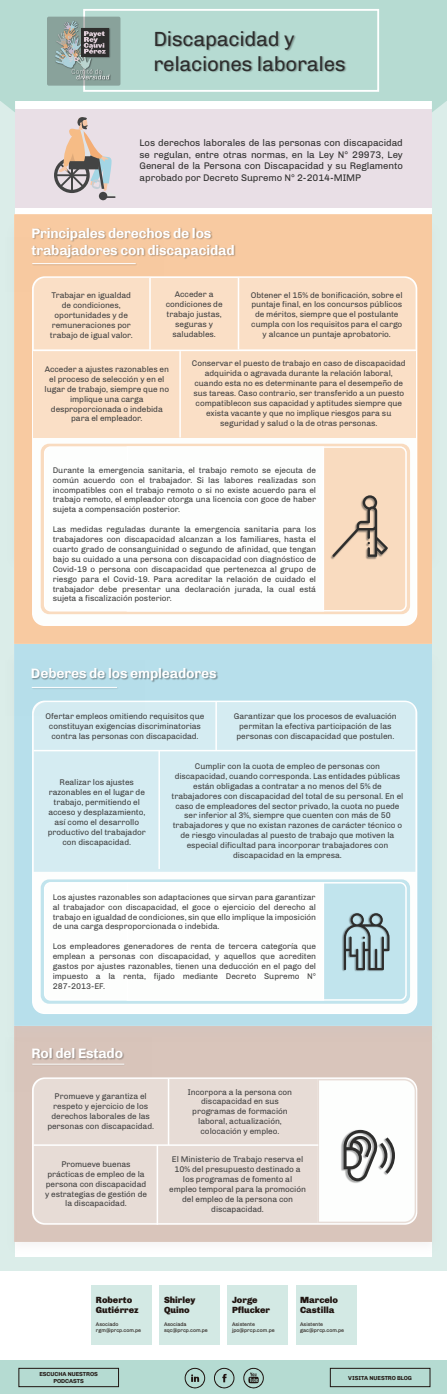
<style>
.page{position:relative;width:447px;height:1394px;background:#fff}
.page>*{position:absolute;margin:0;border:0;box-sizing:border-box;transform-origin:0 0}
.t1{font:20.55px/24.6px "Chivo";letter-spacing:-.015em;color:#2e2e2d}
.t2{font:700 13.95px/16.8px "Chivo";letter-spacing:-.015em;color:#fff}
.t3{font:9.6px/11.6px "Chivo";letter-spacing:-.005em;color:#2e2e2d;text-align:justify}
.t4{font:900 9px/10.8px "Chivo";color:#1f1410}
.t5{font:8.25px/9.9px "Chivo";letter-spacing:-.01em;color:#3f3f3f;text-align:center}
.t6{font:700 5.93px/7.1px "Chivo";letter-spacing:-.01em;color:#201612;text-align:center}
.t7{font:5.25px/6.3px "Chivo";color:#1f1410}
</style>
<div class="page">
<img style="left:0;top:1060px;width:446px;height:211px">
<img style="left:15px;top:588px;width:416px;height:654px">
<img style="left:6px;top:1060px;width:146px;height:32px">
<hr style="left:32px;top:1064px;width:92px;height:1px;background:#fff">
<div style="left:32px;top:1077px;width:385px;height:148px;border:2px solid #fff;border-radius:12px"></div>
<div style="left:34px;top:1079px;width:283px;height:144px;background:#e7dcd6"></div>
<hr style="left:33px;top:1144px;width:285px;height:2px;background:#fff">
<hr style="left:168px;top:1079px;width:1px;height:66px;background:#fff">
<hr style="left:156px;top:1145px;width:2px;height:80px;background:#fff">
<div style="left:0;top:0;width:446px;height:101px;background:#b6dbd2"></div>
<div style="left:227px;top:1285px;width:61px;height:59px;background:#d3e9e4"></div>
<div style="left:91px;top:1285px;width:61px;height:59px;background:#d3e9e4"></div>
<div style="left:159px;top:1285px;width:61px;height:59px;background:#d3e9e4"></div>
<div style="left:295px;top:1285px;width:61px;height:59px;background:#d3e9e4"></div>
<div style="left:15px;top:109px;width:416px;height:99px;background:#e9dfe6"></div>
<img style="left:155px;top:31px;width:192px;height:41px">
<svg style="left:0;top:101px;width:15px;height:11px"></svg>
<svg style="left:431px;top:101px;width:15px;height:11px"></svg>
<div style="left:83px;top:9px;width:296px;height:83px;border:2px solid #fff"></div>
<div style="left:99px;top:192px;width:8px;height:8px;background:#434444;border-radius:50%"></div>
<svg style="left:54px;top:117px;width:62px;height:81px"></svg>
<img style="left:0;top:588px;width:15px;height:45px">
<img style="left:0;top:633px;width:446px;height:427px">
<div style="left:33px;top:701px;width:383px;height:312px;background:#fdfefd;border-radius:12px"></div>
<div style="left:32px;top:701px;width:385px;height:313px;border:2px solid #fff;border-radius:12px"></div>
<div style="left:34px;top:702px;width:381px;height:170px;background:#d5ecf2"></div>
<hr style="left:33px;top:750px;width:382px;height:1px;background:#fff">
<img style="left:5px;top:640px;width:271px;height:70px">
<img style="left:5px;top:661px;width:140px;height:54px">
<hr style="left:32px;top:687px;width:85px;height:1px;background:#fff">
<img style="left:0;top:203px;width:446px;height:385px">
<img style="left:5px;top:200px;width:271px;height:102px">
<img style="left:6px;top:237px;width:157px;height:54px">
<hr style="left:32px;top:263px;width:104px;height:1px;background:#fff">
<div style="left:33px;top:277px;width:383px;height:348px;background:#fdfefd;border-radius:12px"></div>
<div style="left:32px;top:276px;width:385px;height:350px;border:2px solid #fff;border-radius:12px"></div>
<div style="left:33px;top:278px;width:116px;height:72px;background:#fadfc6"></div>
<div style="left:239px;top:278px;width:176px;height:72px;background:#fadfc6"></div>
<div style="left:150px;top:278px;width:88px;height:72px;background:#fadfc6"></div>
<div style="left:34px;top:351px;width:136px;height:87px;background:#fadfc6"></div>
<hr style="left:149px;top:278px;width:2px;height:72px;background:#fff">
<div style="left:170px;top:351px;width:245px;height:87px;background:#fadfc6"></div>
<hr style="left:33px;top:350px;width:382px;height:1px;background:#fff">
<hr style="left:237px;top:278px;width:2px;height:72px;background:#fff">
<hr style="left:179px;top:351px;width:2px;height:87px;background:#fff">
<div style="left:41px;top:444px;width:369px;height:170px;background:#f9dbbf;border-radius:8px"></div>
<div style="left:44px;top:446px;width:82px;height:166px;background:#fdfefd"></div>
<svg style="left:126px;top:446px;width:281px;height:166px;background:#fcfaf6"></svg>
<img style="left:304px;top:469px;width:103px;height:116px">
<svg style="left:332px;top:495px;width:55px;height:62px"></svg>
<div style="left:41px;top:879px;width:369px;height:125px;background:#c1e4ed;border-radius:8px"></div>
<div style="left:43px;top:881px;width:83px;height:120px;background:#fdfefd"></div>
<div style="left:126px;top:882px;width:281px;height:119px;background:#fdfefd"></div>
<hr style="left:215px;top:701px;width:2px;height:50px;background:#fff">
<hr style="left:158px;top:751px;width:2px;height:118px;background:#fff">
<img style="left:315px;top:887px;width:100px;height:111px">
<svg style="left:343px;top:913px;width:46px;height:57px"></svg>
<img style="left:314px;top:1104px;width:106px;height:105px">
<svg style="left:317px;top:1079px;width:99px;height:144px"></svg>
<div style="left:0;top:1360px;width:446px;height:34px;background:#b5dbd2"></div>
<svg style="left:184px;top:1368px;width:21px;height:21px"></svg>
<svg style="left:214px;top:1368px;width:20px;height:21px"></svg>
<svg style="left:243px;top:1368px;width:21px;height:21px"></svg>
<div style="left:330px;top:1368px;width:100px;height:19px;border:1px solid #201612"></div>
<div style="left:18px;top:1368px;width:101px;height:19px;border:1px solid #201612"></div>
<img style="left:47px;top:9px;width:90px;height:83px">
<svg style="left:55px;top:21px;width:54px;height:58px;background:#86928e"></svg>
<h1 class="t1" style="left:153px;top:27px;width:194px">Discapacidad y relaciones laborales</h1>
<p class="t3" style="left:139px;top:137px;width:265px">Los derechos laborales de las personas con discapacidad se regulan, entre otras normas, en la Ley N° 29973, Ley General de la Persona con Discapacidad y su Reglamento aprobado por Decreto Supremo N° 2-2014-MIMP</p>
<h2 class="t2" style="left:31px;top:225px;width:205px">Principales derechos de los trabajadores con discapacidad</h2>
<p class="t5" style="left:50px;top:291px;width:84px">Trabajar en igualdad de condiciones, oportunidades y de remuneraciones por trabajo de igual valor.</p>
<p class="t5" style="left:166px;top:290px;width:58px">Acceder a condiciones de trabajo justas, seguras y saludables.</p>
<p class="t5" style="left:45px;top:364px;width:126px">Acceder a ajustes razonables en el proceso de selección y en el lugar de trabajo, siempre que no implique una carga desproporcionada o indebida para el empleador.</p>
<p class="t5" style="left:251px;top:290px;width:153px">Obtener el 15% de bonificación, sobre el puntaje final, en los concursos públicos de méritos, siempre que el postulante cumpla con los requisitos para el cargo y alcance un puntaje aprobatorio.</p>
<p class="t5" style="left:192px;top:359px;width:215px">Conservar el puesto de trabajo en caso de discapacidad adquirida o agravada durante la relación laboral, cuando esta no es determinante para el desempeño de sus tareas. Caso contrario, ser transferido a un puesto compatiblecon sus capacidad y aptitudes siempre que exista vacante y que no implique riesgos para su seguridad y salud o la de otras personas.</p>
<p class="t5" style="left:53px;top:465px;width:265px;text-align:justify">Durante la emergencia sanitaria, el trabajo remoto se ejecuta de común acuerdo con el trabajador. Si las labores realizadas son incompatibles con el trabajo remoto o si no existe acuerdo para el trabajo remoto, el empleador otorga una licencia con goce de haber sujeta a compensación posterior.</p>
<p class="t5" style="left:53px;top:524px;width:265px;text-align:justify">Las medidas reguladas durante la emergencia sanitaria para los trabajadores con discapacidad alcanzan a los familiares, hasta el cuarto grado de consanguinidad o segundo de afinidad, que tengan bajo su cuidado a una persona con discapacidad con diagnóstico de Covid-19 o persona con discapacidad que pertenezca al grupo de riesgo para el Covid-19. Para acreditar la relación de cuidado el trabajador debe presentar una declaración jurada, la cual está sujeta a fiscalización posterior.</p>
<h2 class="t2" style="left:31px;top:665px;width:187px">Deberes de los empleadores</h2>
<p class="t5" style="left:46px;top:712px;width:160px">Ofertar empleos omitiendo requisitos que constituyan exigencias discriminatorias contra las personas con discapacidad.</p>
<p class="t5" style="left:234px;top:711px;width:164px">Garantizar que los procesos de evaluación permitan la efectiva participación de las personas con discapacidad que postulen.</p>
<p class="t5" style="left:171px;top:761px;width:233px">Cumplir con la cuota de empleo de personas con discapacidad, cuando corresponda. Las entidades públicas están obligadas a contratar a no menos del 5% de trabajadores con discapacidad del total de su personal. En el caso de empleadores del sector privado, la cuota no puede ser inferior al 3%, siempre que cuenten con más de 50 trabajadores y que no existan razones de carácter técnico o de riesgo vinculadas al puesto de trabajo que motiven la especial dificultad para incorporar trabajadores con discapacidad en la empresa.</p>
<p class="t5" style="left:48px;top:778px;width:99px">Realizar los ajustes razonables en el lugar de trabajo, permitiendo el acceso y desplazamiento, así como el desarrollo productivo del trabajador con discapacidad.</p>
<p class="t5" style="left:53px;top:892px;width:265px;text-align:justify">Los ajustes razonables son adaptaciones que sirvan para garantizar al trabajador con discapacidad, el goce o ejercicio del derecho al trabajo en igualdad de condiciones, sin que ello implique la imposición de una carga desproporcionada o indebida.</p>
<p class="t5" style="left:53px;top:941px;width:265px;text-align:justify">Los empleadores generadores de renta de tercera categoría que emplean a personas con discapacidad, y aquellos que acrediten gastos por ajustes razonables, tienen una deducción en el pago del impuesto a la renta, fijado mediante Decreto Supremo N° 287-2013-EF.</p>
<h2 class="t2" style="left:31px;top:1045px;width:93px">Rol del Estado</h2>
<p class="t5" style="left:47px;top:1092px;width:108px">Promueve y garantiza el respeto y ejercicio de los derechos laborales de las personas con discapacidad.</p>
<p class="t5" style="left:188px;top:1087px;width:106px">Incorpora a la persona con discapacidad en sus programas de formación laboral, actualización, colocación y empleo.</p>
<p class="t5" style="left:45px;top:1159px;width:103px">Promueve buenas prácticas de empleo de la persona con discapacidad y estrategias de gestión de la discapacidad.</p>
<p class="t5" style="left:169px;top:1154px;width:138px">El Ministerio de Trabajo reserva el<br>10% del presupuesto destinado a los programas de fomento al empleo temporal para la promoción del empleo de la persona con discapacidad.</p>
<p class="t4" style="left:96px;top:1294px;width:44px">Roberto<br>Gutiérrez</p>
<p class="t7" style="left:96px;top:1321px;width:47px">Asociado rgm@prcp.com.pe</p>
<p class="t6" style="left:39px;top:1371px;width:60px">ESCUCHA NUESTROS<br>PODCASTS</p>
<p class="t4" style="left:164px;top:1294px;width:33px">Shirley<br>Quino</p>
<p class="t7" style="left:164px;top:1321px;width:45px">Asociada sqc@prcp.com.pe</p>
<p class="t4" style="left:232px;top:1294px;width:40px">Jorge<br>Pflucker</p>
<p class="t7" style="left:232px;top:1321px;width:44px">Asistente jpo@prcp.com.pe</p>
<p class="t4" style="left:300px;top:1294px;width:39px">Marcelo<br>Castilla</p>
<p class="t7" style="left:300px;top:1321px;width:46px">Asistente gac@prcp.com.pe</p>
<p class="t6" style="left:348px;top:1374px;width:65px">VISITA NUESTRO BLOG</p>
</div>
